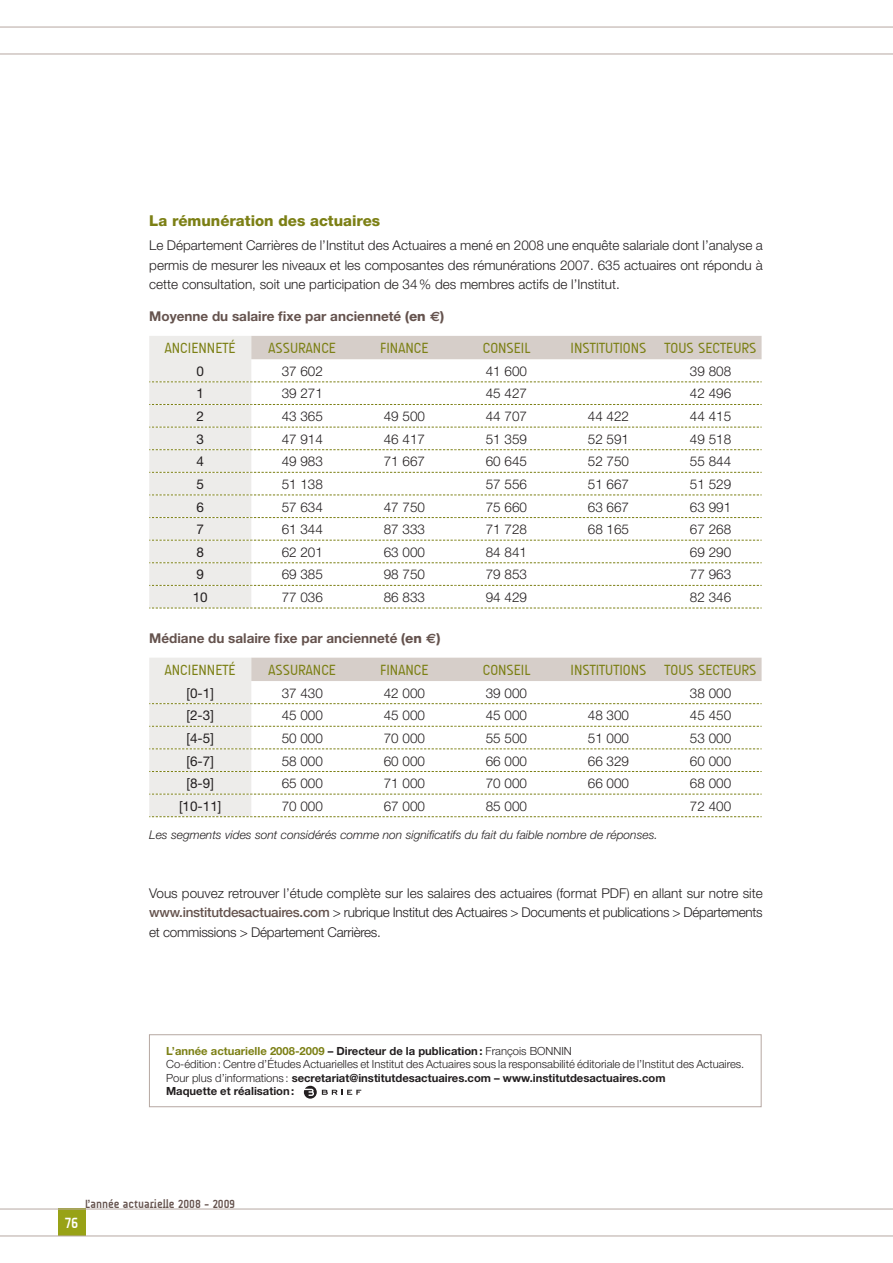
<style>
.page{position:relative;width:893px;height:1263px;background:#fff}
.page>*{position:absolute;margin:0;border:0;box-sizing:border-box;transform-origin:0 0}
.t1{font:15px "A Udimat";color:#7c8015}
.t2{font:800 15px "Helvetica Neue";color:#7c8015}
.t3{font:700 15px "A Udimat";color:#fff}
.t4{font:300 13.5px/19.5px "Helvetica Neue";color:#231f20;text-align:justify}
.t5{font:700 13.5px "Helvetica Neue";color:#65534e}
.t6{font:13.5px "Helvetica Neue";color:#231f20}
.t7{font:italic 300 12px "Helvetica Neue";color:#231f20}
.t8{font:700 12px "A Udimat";color:#65534e}
.t9{font:300 11.25px/13.5px "Helvetica Neue";color:#231f20}
.s1{font-weight:800}
.s2{font-family:"Euro Sans"}
.s3{font-weight:500;color:#65534e}
.s4{font-weight:700;color:#7c8015}
.s5{font-weight:700}
</style>
<div class="page">
<svg style="left:149px;top:336px;width:613px;height:273px"></svg>
<svg style="left:149px;top:658px;width:613px;height:159px"></svg>
<svg style="left:304px;top:1086px;width:57px;height:13px"></svg>
<div style="left:149px;top:1034px;width:612px;height:73px;border:1px solid #b6a8a2"></div>
<div style="left:58px;top:1209px;width:27px;height:27px;background:#98a216"></div>
<hr style="left:0;top:1236px;width:893px;height:1px;background:#b6a8a2">
<hr style="left:0;top:1209px;width:893px;height:1px;background:#b6a8a2">
<hr style="left:0;top:27px;width:893px;height:1px;background:#b6a8a2">
<hr style="left:0;top:54px;width:893px;height:1px;background:#b6a8a2">
<p class="t2" style="left:149px;top:216px;width:232px">La rémunération des actuaires</p>
<p class="t4" style="left:149px;top:237px;width:615px">Le Département Carrières de l’Institut des Actuaires a mené en 2008 une enquête salariale dont l’analyse a permis de mesurer les niveaux et les composantes des rémunérations 2007. 635 actuaires ont répondu à cette consultation, soit une participation de 34 % des membres actifs de l’Institut.</p>
<p class="t5" style="left:149px;top:312px;width:296px">Moyenne du salaire fixe par ancienneté <span class="s1">(en</span> <span class="s2">€</span><span class="s1">)</span></p>
<p class="t1" style="left:165px;top:342px;width:72px">ANCIENNETÉ</p>
<p class="t1" style="left:269px;top:342px;width:69px">ASSURANCE</p>
<p class="t1" style="left:380px;top:342px;width:50px">FINANCE</p>
<p class="t1" style="left:483px;top:342px;width:49px">CONSEIL</p>
<p class="t1" style="left:571px;top:342px;width:187px">INSTITUTIONS TOUS SECTEURS</p>
<p class="t6" style="left:197px;top:366px;width:9px">0</p>
<p class="t4" style="left:282px;top:363px;width:43px">37 602</p>
<p class="t4" style="left:486px;top:363px;width:43px">41 600</p>
<p class="t4" style="left:690px;top:363px;width:43px">39 808</p>
<p class="t6" style="left:197px;top:389px;width:9px">1</p>
<p class="t4" style="left:282px;top:385px;width:43px">39 271</p>
<p class="t4" style="left:486px;top:385px;width:43px">45 427</p>
<p class="t4" style="left:690px;top:385px;width:43px">42 496</p>
<p class="t6" style="left:197px;top:411px;width:9px">2</p>
<p class="t4" style="left:282px;top:408px;width:43px">43 365</p>
<p class="t4" style="left:384px;top:408px;width:43px">49 500</p>
<p class="t4" style="left:486px;top:408px;width:43px">44 707</p>
<p class="t4" style="left:588px;top:408px;width:43px">44 422</p>
<p class="t4" style="left:690px;top:408px;width:43px">44 415</p>
<p class="t6" style="left:197px;top:434px;width:9px">3</p>
<p class="t4" style="left:282px;top:430px;width:43px">47 914</p>
<p class="t4" style="left:384px;top:430px;width:43px">46 417</p>
<p class="t4" style="left:486px;top:430px;width:43px">51 359</p>
<p class="t4" style="left:588px;top:430px;width:43px">52 591</p>
<p class="t4" style="left:690px;top:430px;width:43px">49 518</p>
<p class="t6" style="left:197px;top:457px;width:9px">4</p>
<p class="t4" style="left:282px;top:453px;width:43px">49 983</p>
<p class="t4" style="left:384px;top:453px;width:43px">71 667</p>
<p class="t4" style="left:486px;top:453px;width:43px">60 645</p>
<p class="t4" style="left:588px;top:453px;width:43px">52 750</p>
<p class="t4" style="left:690px;top:453px;width:43px">55 844</p>
<p class="t6" style="left:197px;top:479px;width:9px">5</p>
<p class="t4" style="left:282px;top:476px;width:43px">51 138</p>
<p class="t4" style="left:486px;top:476px;width:43px">57 556</p>
<p class="t4" style="left:588px;top:476px;width:43px">51 667</p>
<p class="t4" style="left:690px;top:476px;width:43px">51 529</p>
<p class="t6" style="left:197px;top:502px;width:9px">6</p>
<p class="t4" style="left:282px;top:498px;width:43px">57 634</p>
<p class="t4" style="left:384px;top:498px;width:43px">47 750</p>
<p class="t4" style="left:486px;top:498px;width:43px">75 660</p>
<p class="t4" style="left:588px;top:498px;width:43px">63 667</p>
<p class="t4" style="left:690px;top:498px;width:43px">63 991</p>
<p class="t6" style="left:197px;top:524px;width:9px">7</p>
<p class="t4" style="left:282px;top:521px;width:43px">61 344</p>
<p class="t4" style="left:384px;top:521px;width:43px">87 333</p>
<p class="t4" style="left:486px;top:521px;width:43px">71 728</p>
<p class="t4" style="left:588px;top:521px;width:43px">68 165</p>
<p class="t4" style="left:690px;top:521px;width:43px">67 268</p>
<p class="t6" style="left:197px;top:547px;width:9px">8</p>
<p class="t4" style="left:282px;top:543px;width:43px">62 201</p>
<p class="t4" style="left:384px;top:543px;width:43px">63 000</p>
<p class="t4" style="left:486px;top:543px;width:43px">84 841</p>
<p class="t4" style="left:690px;top:543px;width:43px">69 290</p>
<p class="t6" style="left:197px;top:570px;width:9px">9</p>
<p class="t4" style="left:282px;top:566px;width:43px">69 385</p>
<p class="t4" style="left:384px;top:566px;width:43px">98 750</p>
<p class="t4" style="left:486px;top:566px;width:43px">79 853</p>
<p class="t4" style="left:690px;top:566px;width:43px">77 963</p>
<p class="t6" style="left:193px;top:592px;width:17px">10</p>
<p class="t4" style="left:282px;top:589px;width:43px">77 036</p>
<p class="t4" style="left:384px;top:589px;width:43px">86 833</p>
<p class="t4" style="left:486px;top:589px;width:43px">94 429</p>
<p class="t4" style="left:690px;top:589px;width:43px">82 346</p>
<p class="t5" style="left:149px;top:633px;width:293px">Médiane du salaire fixe par ancienneté <span class="s1">(en</span> <span class="s2">€</span><span class="s1">)</span></p>
<p class="t1" style="left:165px;top:664px;width:72px">ANCIENNETÉ</p>
<p class="t1" style="left:269px;top:664px;width:69px">ASSURANCE</p>
<p class="t1" style="left:380px;top:664px;width:50px">FINANCE</p>
<p class="t1" style="left:483px;top:664px;width:49px">CONSEIL</p>
<p class="t1" style="left:571px;top:664px;width:187px">INSTITUTIONS TOUS SECTEURS</p>
<p class="t6" style="left:187px;top:688px;width:29px">[0-1]</p>
<p class="t4" style="left:282px;top:684px;width:43px">37 430</p>
<p class="t4" style="left:384px;top:684px;width:43px">42 000</p>
<p class="t4" style="left:486px;top:684px;width:43px">39 000</p>
<p class="t4" style="left:690px;top:684px;width:43px">38 000</p>
<p class="t6" style="left:187px;top:711px;width:29px">[2-3]</p>
<p class="t4" style="left:282px;top:707px;width:43px">45 000</p>
<p class="t4" style="left:384px;top:707px;width:43px">45 000</p>
<p class="t4" style="left:486px;top:707px;width:43px">45 000</p>
<p class="t4" style="left:588px;top:707px;width:43px">48 300</p>
<p class="t4" style="left:690px;top:707px;width:43px">45 450</p>
<p class="t6" style="left:187px;top:733px;width:29px">[4-5]</p>
<p class="t4" style="left:282px;top:730px;width:43px">50 000</p>
<p class="t4" style="left:384px;top:730px;width:43px">70 000</p>
<p class="t4" style="left:486px;top:730px;width:43px">55 500</p>
<p class="t4" style="left:588px;top:730px;width:43px">51 000</p>
<p class="t4" style="left:690px;top:730px;width:43px">53 000</p>
<p class="t6" style="left:187px;top:756px;width:29px">[6-7]</p>
<p class="t4" style="left:282px;top:752px;width:43px">58 000</p>
<p class="t4" style="left:384px;top:752px;width:43px">60 000</p>
<p class="t4" style="left:486px;top:752px;width:43px">66 000</p>
<p class="t4" style="left:588px;top:752px;width:43px">66 329</p>
<p class="t4" style="left:690px;top:752px;width:43px">60 000</p>
<p class="t6" style="left:187px;top:778px;width:29px">[8-9]</p>
<p class="t4" style="left:282px;top:775px;width:43px">65 000</p>
<p class="t4" style="left:384px;top:775px;width:43px">71 000</p>
<p class="t4" style="left:486px;top:775px;width:43px">70 000</p>
<p class="t4" style="left:588px;top:775px;width:43px">66 000</p>
<p class="t4" style="left:690px;top:775px;width:43px">68 000</p>
<p class="t6" style="left:179px;top:801px;width:44px">[10-11]</p>
<p class="t4" style="left:282px;top:797px;width:43px">70 000</p>
<p class="t4" style="left:384px;top:797px;width:43px">67 000</p>
<p class="t4" style="left:486px;top:797px;width:43px">85 000</p>
<p class="t4" style="left:690px;top:797px;width:43px">72 400</p>
<p class="t7" style="left:149px;top:830px;width:510px">Les segments vides sont considérés comme non significatifs du fait du faible nombre de réponses.</p>
<p class="t4" style="left:149px;top:884px;width:615px">Vous pouvez retrouver l’étude complète sur les salaires des actuaires (format PDF) en allant sur notre site <span class="s3">www.institutdesactuaires.com</span> &gt; rubrique Institut des Actuaires &gt; Documents et publications &gt; Départements et commissions &gt; Département Carrières.</p>
<p class="t9" style="left:166px;top:1045px;width:580px"><span class="s4">L’année actuarielle 2008-2009</span> <span class="s5">– Directeur de la publication :</span> François BONNIN<br>Co-édition : Centre d’Études Actuarielles et Institut des Actuaires sous la responsabilité éditoriale de l’Institut des Actuaires.<br>Pour plus d’informations : <span class="s5">secretariat@institutdesactuaires.com – www.institutdesactuaires.com<br>Maquette et réalisation :</span></p>
<p class="t3" style="left:65px;top:1217px;width:14px">76</p>
<p class="t8" style="left:85px;top:1199px;width:152px">L’année actuarielle 2008 - 2009</p>
</div>
